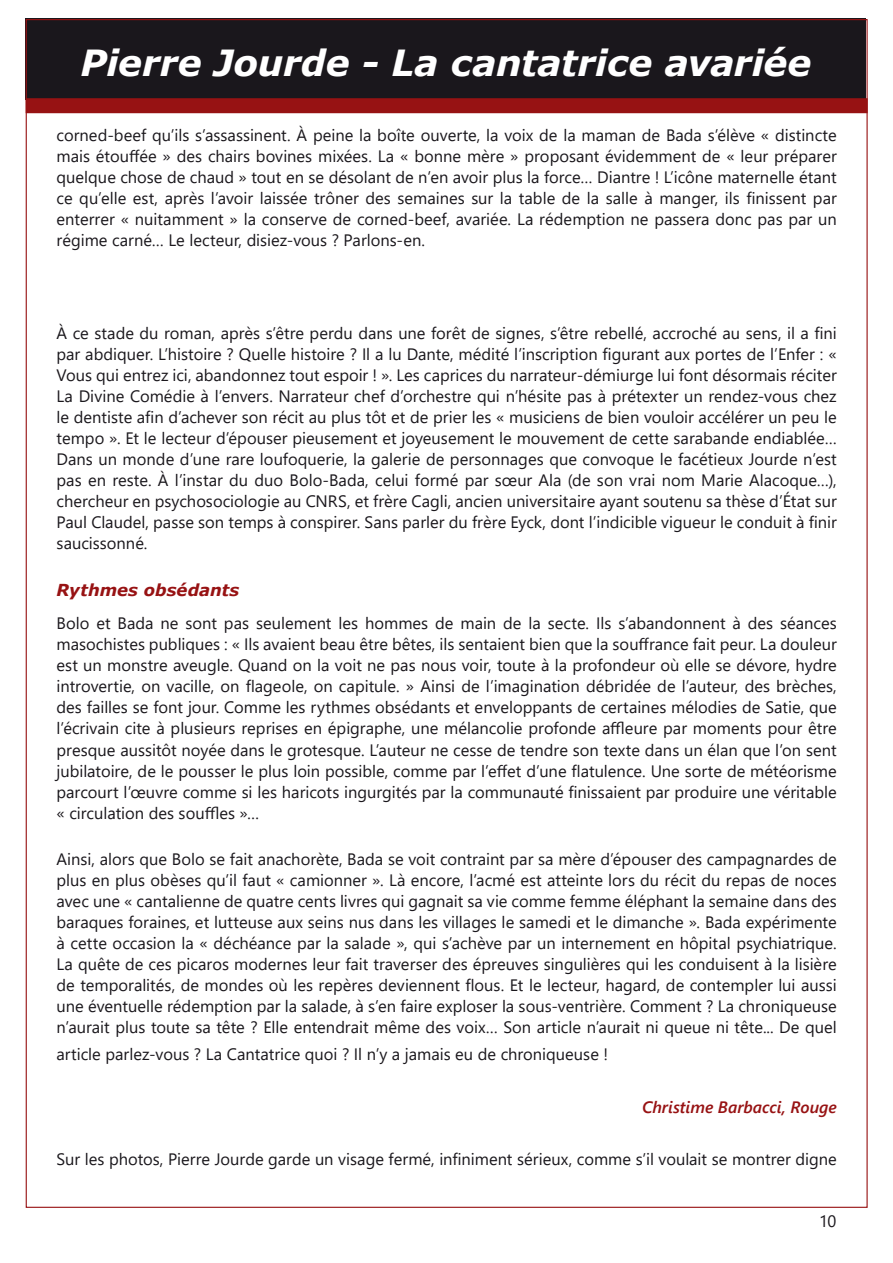
<style>
.page{position:relative;width:893px;height:1263px;background:#fff}
.page>*{position:absolute;margin:0;border:0;box-sizing:border-box;transform-origin:0 0}
.t1{font:italic 700 36px "Verdana";letter-spacing:-.01em;color:#fff}
.t2{font:16.5px/21px "Segoe UI";color:#1a171c;text-align:justify}
.Signature{font:italic 600 16.5px "Segoe UI";color:#971213}
.Chapitre{font:italic 700 16.5px "Verdana";color:#971213}
</style>
<div class="page">
<div style="left:26px;top:18px;width:840px;height:81px;background:#1a171c"></div>
<div style="left:26px;top:98px;width:842px;height:15px;background:#971213"></div>
<h1 class="t1" style="left:80px;top:37px;width:732px">Pierre Jourde - La cantatrice avariée</h1>
<p class="t2" style="left:57px;top:124px;width:782px">corned-beef qu’ils s’assassinent. À peine la boîte ouverte, la voix de la maman de Bada s’élève « distincte mais étouffée » des chairs bovines mixées. La « bonne mère » proposant évidemment de « leur préparer quelque chose de chaud » tout en se désolant de n’en avoir plus la force… Diantre ! L’icône maternelle étant ce qu’elle est, après l’avoir laissée trôner des semaines sur la table de la salle à manger, ils finissent par enterrer « nuitamment » la conserve de corned-beef, avariée. La rédemption ne passera donc pas par un régime carné… Le lecteur, disiez-vous ? Parlons-en.</p>
<p class="t2" style="left:57px;top:322px;width:782px">À ce stade du roman, après s’être perdu dans une forêt de signes, s’être rebellé, accroché au sens, il a fini par abdiquer. L’histoire ? Quelle histoire ? Il a lu Dante, médité l’inscription figurant aux portes de l’Enfer : « Vous qui entrez ici, abandonnez tout espoir ! ». Les caprices du narrateur-démiurge lui font désormais réciter La Divine Comédie à l’envers. Narrateur chef d’orchestre qui n’hésite pas à prétexter un rendez-vous chez le dentiste afin d’achever son récit au plus tôt et de prier les « musiciens de bien vouloir accélérer un peu le tempo ». Et le lecteur d’épouser pieusement et joyeusement le mouvement de cette sarabande endiablée… Dans un monde d’une rare loufoquerie, la galerie de personnages que convoque le facétieux Jourde n’est pas en reste. À l’instar du duo Bolo-Bada, celui formé par sœur Ala (de son vrai nom Marie Alacoque…), chercheur en psychosociologie au CNRS, et frère Cagli, ancien universitaire ayant soutenu sa thèse d’État sur Paul Claudel, passe son temps à conspirer. Sans parler du frère Eyck, dont l’indicible vigueur le conduit à finir saucissonné.</p>
<p class="Chapitre" style="left:57px;top:578px;width:184px">Rythmes obsédants</p>
<p class="t2" style="left:57px;top:613px;width:782px">Bolo et Bada ne sont pas seulement les hommes de main de la secte. Ils s’abandonnent à des séances masochistes publiques : « Ils avaient beau être bêtes, ils sentaient bien que la souffrance fait peur. La douleur est un monstre aveugle. Quand on la voit ne pas nous voir, toute à la profondeur où elle se dévore, hydre introvertie, on vacille, on flageole, on capitule. » Ainsi de l’imagination débridée de l’auteur, des brèches, des failles se font jour. Comme les rythmes obsédants et enveloppants de certaines mélodies de Satie, que l’écrivain cite à plusieurs reprises en épigraphe, une mélancolie profonde affleure par moments pour être presque aussitôt noyée dans le grotesque. L’auteur ne cesse de tendre son texte dans un élan que l’on sent jubilatoire, de le pousser le plus loin possible, comme par l’effet d’une flatulence. Une sorte de météorisme parcourt l’œuvre comme si les haricots ingurgités par la communauté finissaient par produire une véritable « circulation des souffles »…</p>
<p class="t2" style="left:57px;top:848px;width:782px">Ainsi, alors que Bolo se fait anachorète, Bada se voit contraint par sa mère d’épouser des campagnardes de plus en plus obèses qu’il faut « camionner ». Là encore, l’acmé est atteinte lors du récit du repas de noces avec une « cantalienne de quatre cents livres qui gagnait sa vie comme femme éléphant la semaine dans des baraques foraines, et lutteuse aux seins nus dans les villages le samedi et le dimanche ». Bada expérimente à cette occasion la « déchéance par la salade », qui s’achève par un internement en hôpital psychiatrique.<br>La quête de ces picaros modernes leur fait traverser des épreuves singulières qui les conduisent à la lisière de temporalités, de mondes où les repères deviennent flous. Et le lecteur, hagard, de contempler lui aussi une éventuelle rédemption par la salade, à s’en faire exploser la sous-ventrière. Comment ? La chroniqueuse n’aurait plus toute sa tête ? Elle entendrait même des voix… Son article n’aurait ni queue ni tête... De quel</p>
<p class="t2" style="left:57px;top:1043px;width:553px">article parlez-vous ? La Cantatrice quoi ? Il n’y a jamais eu de chroniqueuse !</p>
<p class="Signature" style="left:642px;top:1093px;width:196px">Christime Barbacci, Rouge</p>
<p class="t2" style="left:57px;top:1148px;width:782px">Sur les photos, Pierre Jourde garde un visage fermé, infiniment sérieux, comme s’il voulait se montrer digne</p>
<p class="t2" style="left:819px;top:1211px;width:19px">10</p>
</div>
